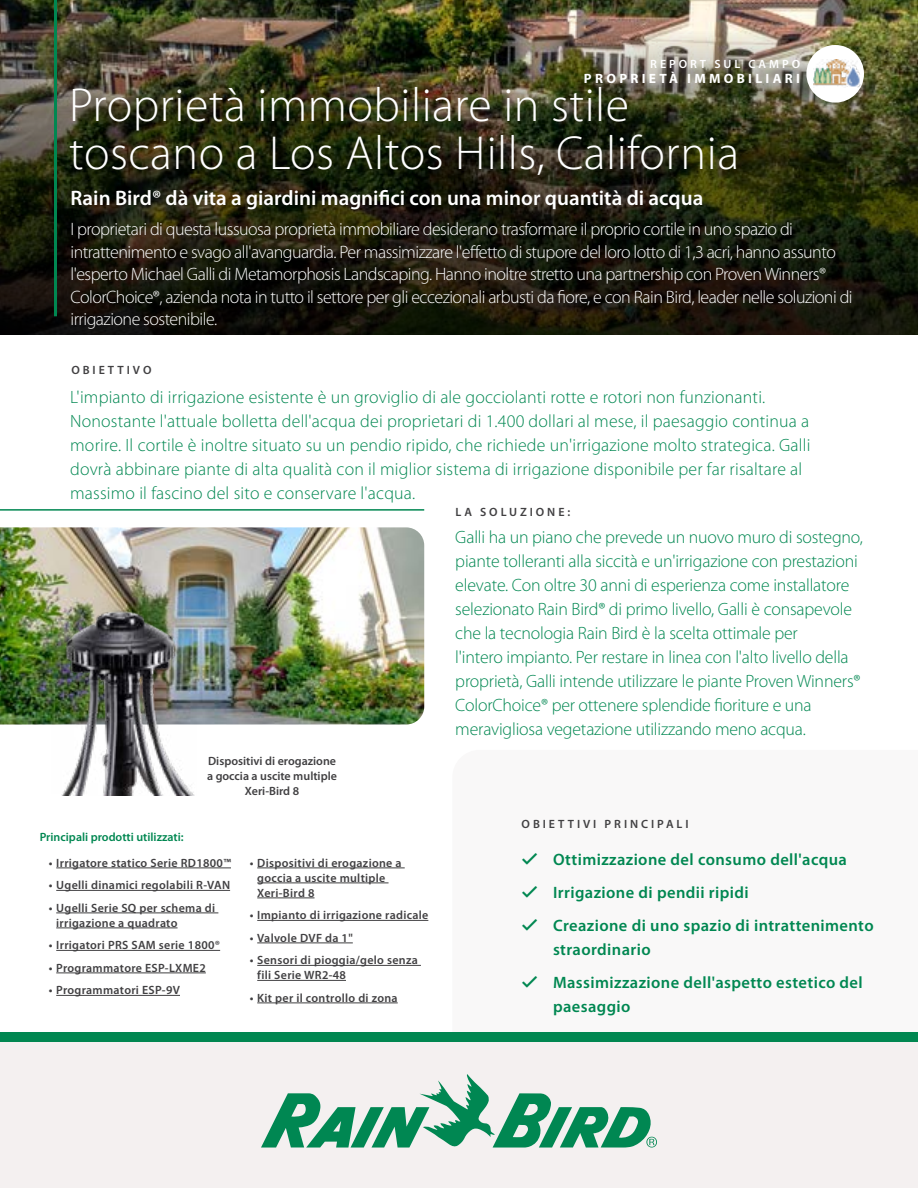
<style>
.page{position:relative;width:918px;height:1188px;background:#fff}
.page>*{position:absolute;margin:0;border:0;box-sizing:border-box;transform-origin:0 0}
.t1{font:300 48px/48px "Myriad Pro";letter-spacing:.01em;color:#fff}
.t2{font:600 21px "Myriad Pro";color:#fff}
.t3{font:300 18px/22.5px "Myriad Pro";letter-spacing:-.03em;color:#fff}
.t4{font:300 17.85px/24px "Myriad Pro";letter-spacing:-.01em;color:#008751}
.t5{font:300 17.85px/24px "Myriad Pro";letter-spacing:.01em;color:#008751}
.t6{font:600 16.5px/33px "Myriad Pro";letter-spacing:.025em;color:#008751}
.t7{font:700 13.5px "Myriad Pro";letter-spacing:.245em;color:#fff}
.t8{font:600 12px/15px "Myriad Pro";letter-spacing:.025em;color:#414042}
.t9{font:600 12px/15px "Myriad Pro";color:#414042;text-align:center}
.t10{font:600 12px "Myriad Pro";letter-spacing:.245em;color:#414042}
.t11{font:600 12px "Myriad Pro";color:#008751}
.t12{font:600 12px "Myriad Pro";letter-spacing:.245em;color:#fff}
</style>
<div class="page">
<img style="left:0;top:0;width:918px;height:29px">
<img style="left:0;top:29px;width:918px;height:305px">
<hr style="left:54px;top:0;width:3px;height:316px;background:#008751">
<div style="left:0;top:1042px;width:918px;height:146px;background:#f4f0f0"></div>
<svg style="left:261px;top:1074px;width:396px;height:74px"></svg>
<div style="left:0;top:1032px;width:918px;height:10px;background:#008751"></div>
<div style="left:587px;top:62px;width:231px;height:39px;background:#000;opacity:.75"></div>
<div style="left:806px;top:45px;width:58px;height:58px;background:#fff;border-radius:50%"></div>
<img style="left:813px;top:59px;width:47px;height:29px">
<hr style="left:0;top:509px;width:424px;height:2px;background:#008751">
<div style="left:72px;top:89px;width:682px;height:104px;background:#000;opacity:.75"></div>
<hr style="left:56px;top:868px;width:175px;height:1px;background:#414042">
<hr style="left:56px;top:890px;width:174px;height:1px;background:#414042">
<hr style="left:56px;top:913px;width:162px;height:1px;background:#414042">
<hr style="left:56px;top:928px;width:122px;height:1px;background:#414042">
<hr style="left:56px;top:950px;width:164px;height:1px;background:#414042">
<hr style="left:56px;top:973px;width:150px;height:1px;background:#414042">
<hr style="left:56px;top:995px;width:124px;height:1px;background:#414042">
<hr style="left:257px;top:868px;width:148px;height:1px;background:#414042">
<hr style="left:257px;top:883px;width:132px;height:1px;background:#414042">
<hr style="left:257px;top:898px;width:58px;height:1px;background:#414042">
<hr style="left:257px;top:920px;width:171px;height:1px;background:#414042">
<hr style="left:257px;top:943px;width:96px;height:1px;background:#414042">
<hr style="left:257px;top:965px;width:164px;height:1px;background:#414042">
<hr style="left:257px;top:980px;width:89px;height:1px;background:#414042">
<hr style="left:257px;top:1003px;width:141px;height:1px;background:#414042">
<img style="left:0;top:527px;width:424px;height:197px">
<img style="left:52px;top:602px;width:145px;height:193px">
<p class="t12" style="left:650px;top:57px;width:151px">REPORT SUL CAMPO</p>
<p class="t7" style="left:584px;top:70px;width:218px">PROPRIETÀ IMMOBILIARI</p>
<h1 class="t1" style="left:69px;top:81px;width:672px">Proprietà immobiliare in stile toscano a Los Altos Hills, California</h1>
<p class="t2" style="left:70px;top:185px;width:634px">Rain Bird® dà vita a giardini magnifici con una minor quantità di acqua</p>
<p class="t3" style="left:70px;top:218px;width:784px">I proprietari di questa lussuosa proprietà immobiliare desiderano trasformare il proprio cortile in uno spazio di intrattenimento e svago all'avanguardia. Per massimizzare l'effetto di stupore del loro lotto di 1,3 acri, hanno assunto l'esperto Michael Galli di Metamorphosis Landscaping. Hanno inoltre stretto una partnership con Proven Winners® ColorChoice®, azienda nota in tutto il settore per gli eccezionali arbusti da fiore, e con Rain Bird, leader nelle soluzioni di irrigazione sostenibile.</p>
<p class="t10" style="left:71px;top:363px;width:82px">OBIETTIVO</p>
<p class="t5" style="left:70px;top:385px;width:742px">L'impianto di irrigazione esistente è un groviglio di ale gocciolanti rotte e rotori non funzionanti.<br>Nonostante l'attuale bolletta dell'acqua dei proprietari di 1.400 dollari al mese, il paesaggio continua a morire. Il cortile è inoltre situato su un pendio ripido, che richiede un'irrigazione molto strategica. Galli dovrà abbinare piante di alta qualità con il miglior sistema di irrigazione disponibile per far risaltare al massimo il fascino del sito e conservare l'acqua.</p>
<p class="t10" style="left:455px;top:505px;width:116px">LA SOLUZIONE:</p>
<p class="t9" style="left:207px;top:754px;width:131px">Dispositivi di erogazione a goccia a uscite multiple<br>Xeri-Bird 8</p>
<p class="t11" style="left:40px;top:829px;width:145px">Principali prodotti utilizzati:</p>
<p class="t8" style="left:49px;top:855px;width:184px">• Irrigatore statico Serie RD1800™</p>
<p class="t8" style="left:49px;top:877px;width:183px">• Ugelli dinamici regolabili R-VAN</p>
<p class="t8" style="left:56px;top:900px;width:161px;text-indent:-8px">• Ugelli Serie SQ per schema di irrigazione a quadrato</p>
<p class="t8" style="left:49px;top:937px;width:173px">• Irrigatori PRS SAM serie 1800®</p>
<p class="t8" style="left:49px;top:960px;width:159px">• Programmatore ESP-LXME2</p>
<p class="t8" style="left:49px;top:982px;width:133px">• Programmatori ESP-9V</p>
<p class="t8" style="left:257px;top:855px;width:146px;text-indent:-8px">• Dispositivi di erogazione a goccia a uscite multiple<br>Xeri-Bird 8</p>
<p class="t8" style="left:250px;top:907px;width:180px">• Impianto di irrigazione radicale</p>
<p class="t8" style="left:250px;top:930px;width:105px">• Valvole DVF da 1"</p>
<p class="t8" style="left:257px;top:952px;width:162px;text-indent:-8px">• Sensori di pioggia/gelo senza fili Serie WR2-48</p>
<p class="t8" style="left:250px;top:990px;width:150px">• Kit per il controllo di zona</p>
<p class="t4" style="left:455px;top:525px;width:409px">Galli ha un piano che prevede un nuovo muro di sostegno, piante tolleranti alla siccità e un'irrigazione con prestazioni elevate. Con oltre 30 anni di esperienza come installatore selezionato Rain Bird® di primo livello, Galli è consapevole che la tecnologia Rain Bird è la scelta ottimale per<br>l'intero impianto. Per restare in linea con l'alto livello della proprietà, Galli intende utilizzare le piante Proven Winners® ColorChoice® per ottenere splendide fioriture e una meravigliosa vegetazione utilizzando meno acqua.</p>
<p class="t10" style="left:522px;top:816px;width:169px">OBIETTIVI PRINCIPALI</p>
<p class="t6" style="left:553px;top:843px;width:322px">Ottimizzazione del consumo dell'acqua<br>Irrigazione di pendii ripidi<br>Creazione di uno spazio di intrattenimento</p>
<p class="t6" style="left:553px;top:933px;width:311px">straordinario<br>Massimizzazione dell'aspetto estetico del</p>
<p class="t6" style="left:553px;top:990px;width:79px">paesaggio</p>
</div>
